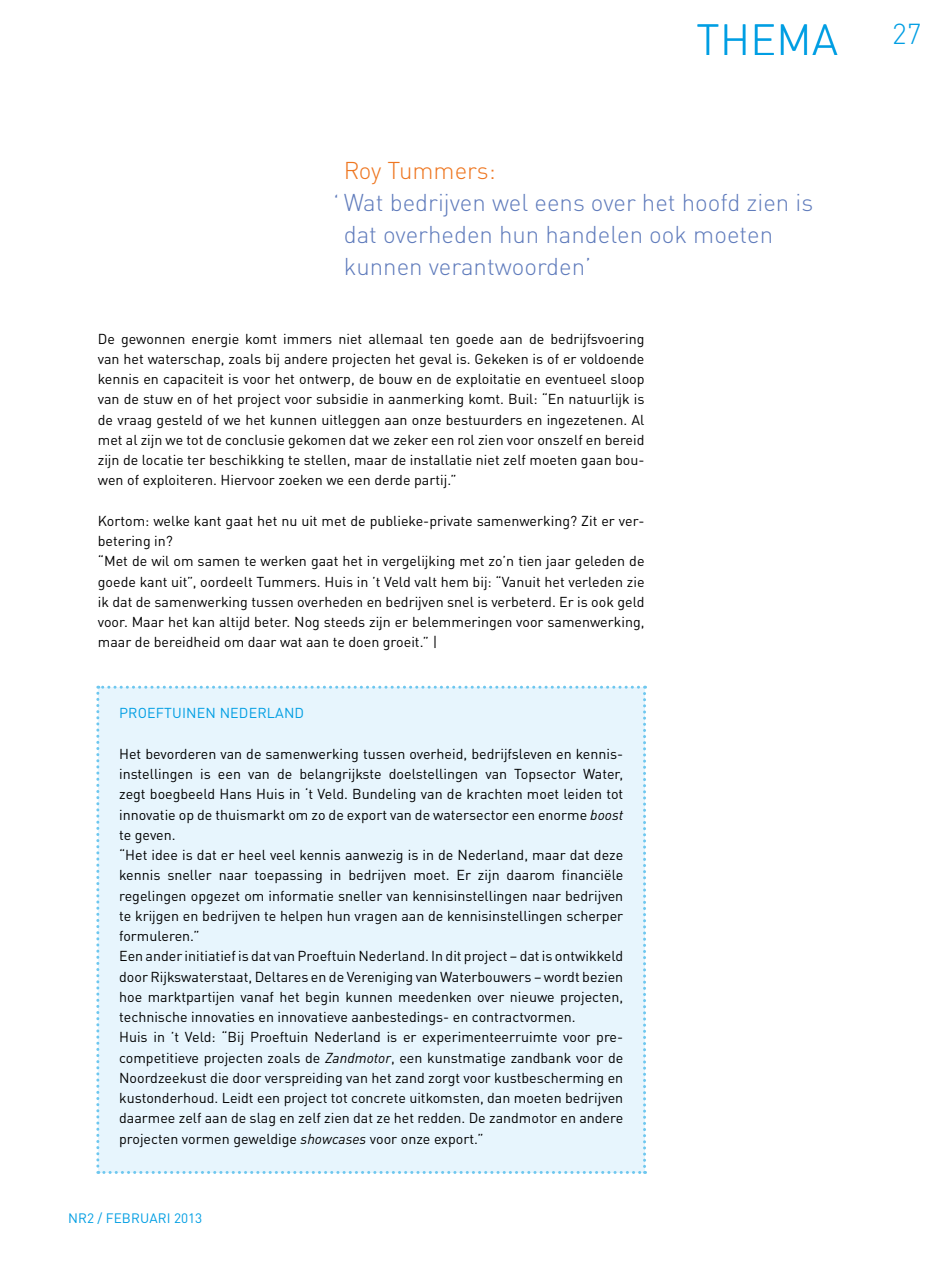
<style>
.page{position:relative;width:936px;height:1263px;background:#fff}
.page>*{position:absolute;margin:0;border:0;box-sizing:border-box;transform-origin:0 0}
.t1{font:300 42.9px "DIN Pro";letter-spacing:.01em;color:#009ee3}
.t2{font:300 28.5px "DIN Pro";color:#009ee3}
.t3{font:300 24px/32.2px "DIN Pro";color:#607cbc}
.t4{font:300 24px "DIN Pro";letter-spacing:-.02em;color:#ee7620}
.t5{font:14.25px/20.2px "DIN Pro";color:#000}
.t6{font:14.25px "DIN Pro";letter-spacing:.01em;color:#009ee3}
.t7{font:13.5px "DIN Pro";letter-spacing:.01em;color:#009ee3}
.s1{font-style:italic}
</style>
<div class="page">
<div style="left:96px;top:686px;width:550px;height:488px;background:#e7f5fd"></div>
<h1 class="t1" style="left:696px;top:6px;width:143px">Thema</h1>
<h2 class="t2" style="left:892px;top:12px;width:31px">27</h2>
<h3 class="t4" style="left:344px;top:151px;width:153px">Roy Tummers:</h3>
<h3 class="t3" style="left:344px;top:184px;width:471px;text-indent:-10px">‘ Wat bedrijven wel eens over het hoofd zien is dat overheden hun handelen ook moeten kunnen verantwoorden’</h3>
<p class="t5" style="left:98px;top:327px;width:548px;text-align:justify">De gewonnen energie komt immers niet allemaal ten goede aan de bedrijfsvoering van het waterschap, zoals bij andere projecten het geval is. Gekeken is of er voldoende kennis en capaciteit is voor het ontwerp, de bouw en de exploitatie en eventueel sloop van de stuw en of het project voor subsidie in aanmerking komt. Buil: “En natuurlijk is de vraag gesteld of we het kunnen uitleggen aan onze bestuurders en ingezetenen. Al met al zijn we tot de conclusie gekomen dat we zeker een rol zien voor onszelf en bereid zijn de locatie ter beschikking te stellen, maar de installatie niet zelf moeten gaan bou&shy;wen of exploiteren. H iervoor zoeken we een derde partij.”</p>
<p class="t5" style="left:98px;top:509px;width:548px">Kortom: welke kant gaat het nu uit met de publieke-private samenwerking? Zit er ver&shy;betering in?<br>“Met de wil om samen te werken gaat het in vergelijking met zo’n tien jaar geleden de goede kant uit”, oordeelt Tummers. Huis in ’t Veld valt hem bij: “Vanuit het verleden zie ik dat de samenwerking tussen overheden en bedrijven snel is verbeterd. Er is ook geld voor. Maar het kan altijd beter. Nog steeds zijn er belemmeringen voor samenwerking, maar de bereidheid om daar wat aan te doen groeit.” |</p>
<p class="t6" style="left:119px;top:702px;width:186px">Proeftuinen N ederland</p>
<p class="t5" style="left:119px;top:742px;width:505px">H et bevorderen van de samenwerking tussen overheid, bedrijfsleven en kennis&shy;instellingen is een van de belangrijkste doelstellingen van Topsector Water, zegt boegbeeld Hans Huis in ‘t Veld. Bundeling van de krachten moet leiden tot innovatie op de thuismarkt om zo de export van de watersector een enorme <span class="s1">boost </span>te geven.<br>“Het idee is dat er heel veel kennis aanwezig is in de Nederland, maar dat deze kennis sneller naar toepassing in bedrijven moet. Er zijn daarom financiële regelingen opgezet om informatie sneller van kennisinstellingen naar bedrijven te krijgen en bedrijven te helpen hun vragen aan de kennisinstellingen scherper formuleren.”<br>Een ander initiatief is dat van Proeftuin Nederland. I n dit project – dat is ontwikkeld door Rijkswaterstaat, Deltares en de Vereniging van Waterbouwers – wordt bezien hoe marktpartijen vanaf het begin kunnen meedenken over nieuwe projecten, technische innovaties en innovatieve aanbestedings- en contractvormen.<br>Huis in ’t Veld: “Bij Proeftuin Nederland is er experimenteerruimte voor pre&shy;competitieve projecten zoals de <span class="s1">Zandmotor</span>, een kunstmatige zandbank voor de Noordzeekust die door verspreiding van het zand zorgt voor kustbescherming en kustonderhoud. Leidt een project tot concrete uitkomsten, dan moeten bedrijven daarmee zelf aan de slag en zelf zien dat ze het redden. De zandmotor en andere projecten vormen geweldige <span class="s1">showcases</span> voor onze export.”</p>
<p class="t7" style="left:68px;top:1208px;width:136px">nr2 / februari 2013</p>
</div>
